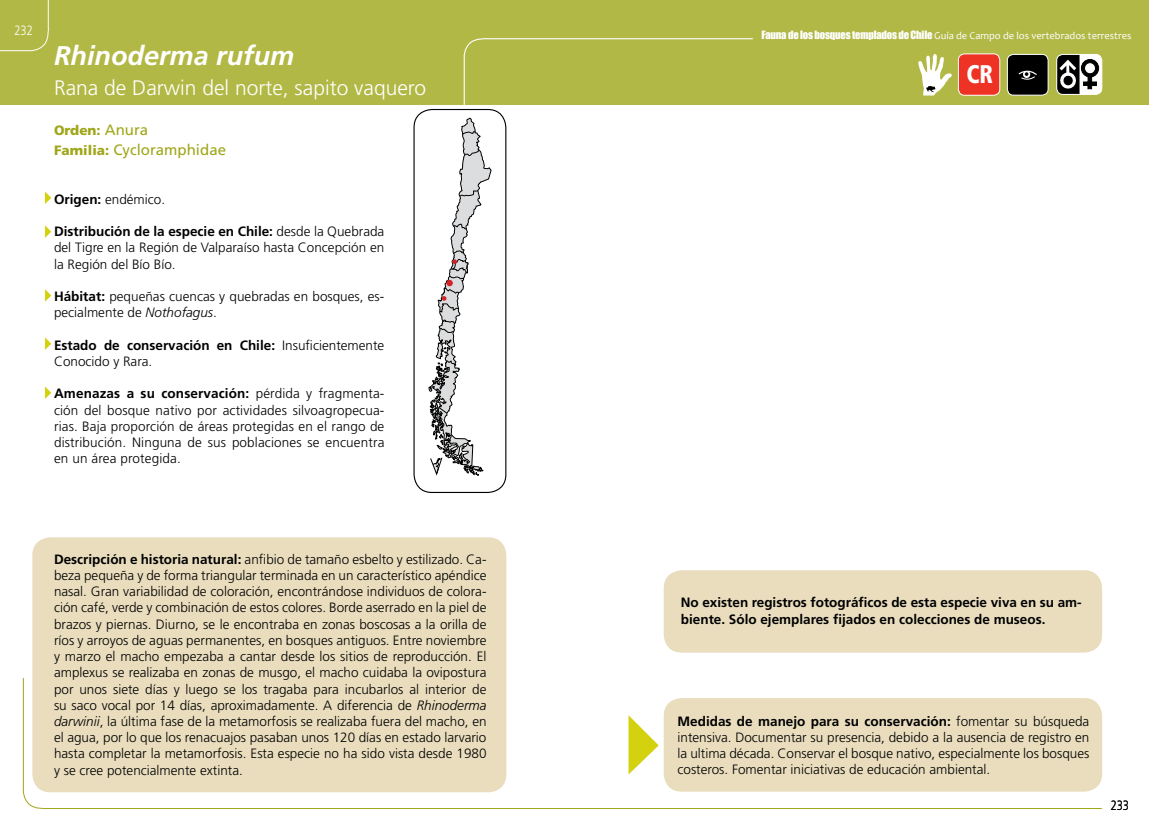
<style>
.page{position:relative;width:1149px;height:830px;background:#fff}
.page>*{position:absolute;margin:0;border:0;box-sizing:border-box;transform-origin:0 0}
.t1{font:italic 700 27px "Frutiger LT Std";color:#fff}
.t2{font:900 condensed 25.5px "Frutiger LT Std";color:#fff;scale:.9 1}
.t3{font:300 21px "Frutiger LT Std";color:#fff}
.t4{font:15px "Frutiger LT Std";color:#9fa617}
.t5{font:300 13.5px/16.2px "Frutiger LT Std";color:#000;text-align:justify}
.t6{font:700 13.5px/16.2px "Frutiger LT Std";color:#000}
.t7{font:900 13.5px "Frutiger LT Std";color:#9fa617}
.t8{font:300 13.5px "Frutiger LT Std";color:#000;scale:.81 1}
.t9{font:300 13.5px "Frutiger LT Std";color:#fff;scale:.81 1}
.t10{font:10.5px "Candara";color:#fff}
.s1{font-weight:400;font-size:15px}
.s2{font-weight:900;font-size:13.5px}
.s3{font-weight:700}
.s4{font-style:italic}
.s5{font-family:"Impact"}
</style>
<div class="page">
<div style="left:0;top:0;width:574px;height:105px;background:#b2b845"></div>
<svg style="left:22px;top:677px;width:552px;height:132px"></svg>
<div style="left:574px;top:0;width:574px;height:105px;background:#b2b845"></div>
<svg style="left:574px;top:699px;width:528px;height:110px"></svg>
<div style="left:663px;top:570px;width:438px;height:82px;background:#e9ddbe;border-radius:18px"></div>
<div style="left:663px;top:697px;width:438px;height:94px;background:#e9ddbe;border-radius:18px"></div>
<svg style="left:628px;top:715px;width:30px;height:59px"></svg>
<div style="left:958px;top:54px;width:41px;height:41px;background:#ee3224;border-radius:6px"></div>
<div style="left:957px;top:54px;width:42px;height:41px;border:1px solid #fff;border-radius:6px"></div>
<div style="left:32px;top:537px;width:474px;height:254px;background:#e9ddbe;border-radius:18px"></div>
<svg style="left:45px;top:191px;width:6px;height:13px"></svg>
<svg style="left:45px;top:225px;width:6px;height:13px"></svg>
<svg style="left:45px;top:337px;width:6px;height:13px"></svg>
<svg style="left:45px;top:289px;width:6px;height:12px"></svg>
<svg style="left:0;top:0;width:49px;height:52px"></svg>
<svg style="left:45px;top:386px;width:6px;height:13px"></svg>
<div style="left:413px;top:109px;width:93px;height:384px;border:1px solid #000;border-radius:18px"></div>
<svg style="left:1056px;top:54px;width:45px;height:40px"></svg>
<div style="left:1055px;top:54px;width:46px;height:41px;border:1px solid #fff;border-radius:6px"></div>
<svg style="left:1056px;top:54px;width:42px;height:40px;background:#727371"></svg>
<div style="left:1007px;top:54px;width:40px;height:41px;background:#000;border-radius:6px"></div>
<div style="left:1006px;top:54px;width:42px;height:41px;border:1px solid #fff;border-radius:6px"></div>
<svg style="left:1018px;top:70px;width:19px;height:10px"></svg>
<svg style="left:918px;top:54px;width:33px;height:41px"></svg>
<svg style="left:428px;top:38px;width:325px;height:438px"></svg>
<p class="t9" style="left:14px;top:23px;width:24px">232</p>
<h1 class="t1" style="left:54px;top:40px;width:242px">Rhinoderma rufum</h1>
<h3 class="t3" style="left:54px;top:76px;width:373px">Rana de Darwin del norte, sapito vaquero</h3>
<p class="t7" style="left:54px;top:122px;width:96px">Orden: <span class="s1">Anura</span></p>
<p class="t4" style="left:54px;top:140px;width:173px"><span class="s2">Familia:</span> Cycloramphidae</p>
<p class="t5" style="left:54px;top:191px;width:113px"><span class="s3">Origen:</span> endémico.</p>
<p class="t5" style="left:54px;top:223px;width:332px"><span class="s3">Distribución de la especie en Chile:</span> desde la Quebrada del Tigre en la Región de Valparaíso hasta Concepción en la Región del Bío Bío.</p>
<p class="t5" style="left:54px;top:288px;width:332px"><span class="s3">Hábitat:</span> pequeñas cuencas y quebradas en bosques, es&shy;pecialmente de <span class="s4">Nothofagus</span>.</p>
<p class="t5" style="left:54px;top:337px;width:332px"><span class="s3">Estado de conservación en Chile:</span> Insuficientemente<br>Conocido y Rara.</p>
<p class="t5" style="left:54px;top:385px;width:332px"><span class="s3">Amenazas a su conservación:</span> pérdida y fragmenta&shy;ción del bosque nativo por actividades silvoagropecua&shy;rias. Baja proporción de áreas protegidas en el rango de distribución. Ninguna de sus poblaciones se encuentra en un área protegida.</p>
<p class="t5" style="left:54px;top:551px;width:434px"><span class="s3">Descripción e historia natural:</span> anfibio de tamaño esbelto y estilizado. Ca&shy;beza pequeña y de forma triangular terminada en un característico apéndice nasal. Gran variabilidad de coloración, encontrándose individuos de colora&shy;ción café, verde y combinación de estos colores. Borde aserrado en la piel de brazos y piernas. Diurno, se le encontraba en zonas boscosas a la orilla de ríos y arroyos de aguas permanentes, en bosques antiguos. Entre noviembre y marzo el macho empezaba a cantar desde los sitios de reproducción. El amplexus se realizaba en zonas de musgo, el macho cuidaba la ovipostura por unos siete días y luego se los tragaba para incubarlos al interior de su saco vocal por 14 días, aproximadamente. A diferencia de <span class="s4">Rhinoderma darwinii</span>, la última fase de la metamorfosis se realizaba fuera del macho, en el agua, por lo que los renacuajos pasaban unos 120 días en estado larvario hasta completar la metamorfosis. Esta especie no ha sido vista desde 1980 y se cree potencialmente extinta.</p>
<p class="t10" style="left:761px;top:30px;width:371px"><span class="s5">Fauna de los bosques templados de Chile</span> Guía de Campo de los vertebrados terrestres</p>
<h2 class="t2" style="left:966px;top:59px;width:31px">CR</h2>
<p class="t6" style="left:680px;top:594px;width:402px">No existen registros fotográficos de esta especie viva en su am&shy;biente. Sólo ejemplares fijados en colecciones de museos.</p>
<p class="t5" style="left:677px;top:712px;width:413px"><span class="s3">Medidas de manejo para su conservación:</span> fomentar su búsqueda intensiva. Documentar su presencia, debido a la ausencia de registro en la ultima década. Conservar el bosque nativo, especialmente los bosques costeros. Fomentar iniciativas de educación ambiental.</p>
<p class="t8" style="left:1110px;top:797px;width:24px">233</p>
</div>
